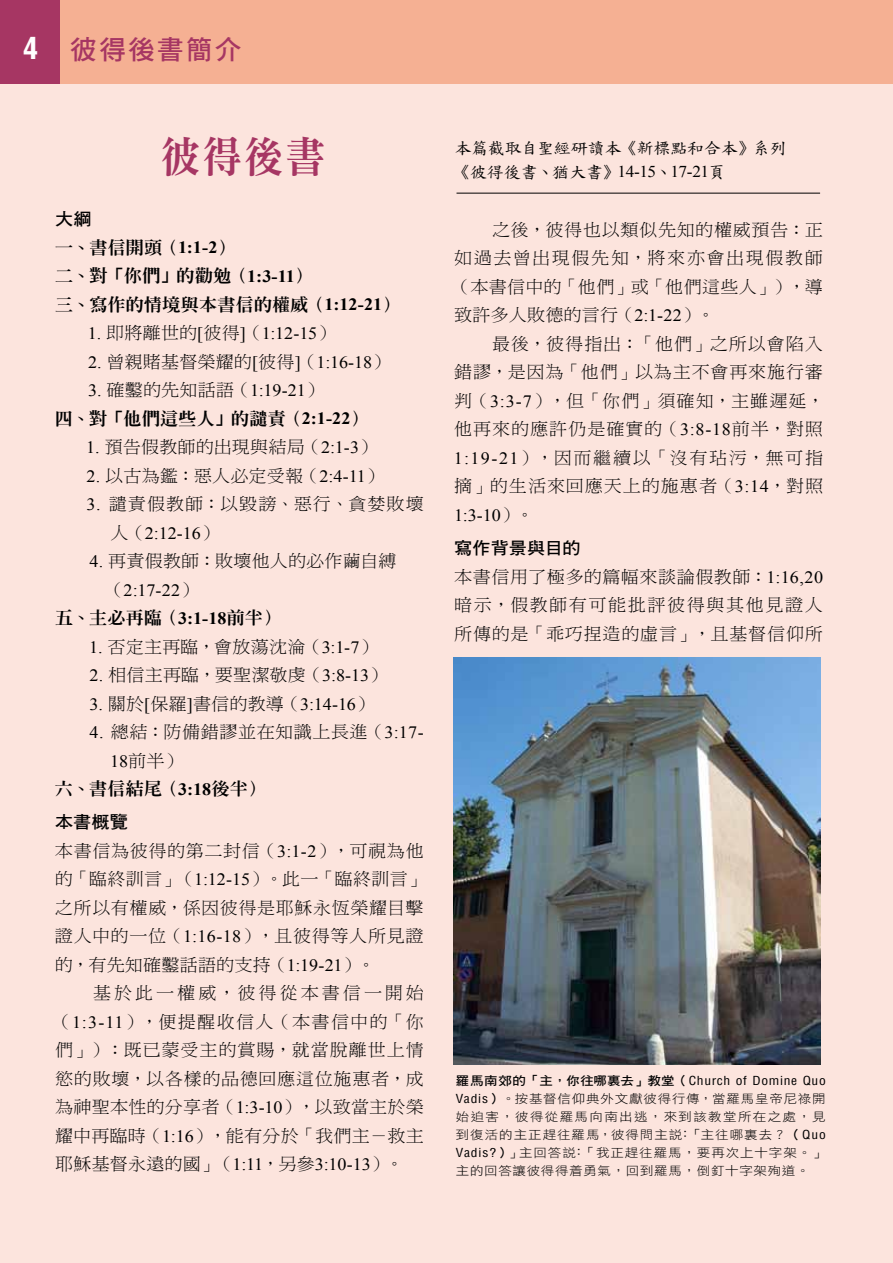
<style>
.page{position:relative;width:893px;height:1263px;background:#fce4dd}
.page>*{position:absolute;margin:0;border:0;box-sizing:border-box;transform-origin:0 0}
.t1{font:43.2px "DF Ming Std W9";color:#a63663;scale:.92 1}
.t2{font:27px "DF Hei Std W7";letter-spacing:.075em;color:#a63663}
.t3{font:17.25px/28.5px "DF Ming Std W3";letter-spacing:.03em;color:#000;text-align:justify;scale:1.05 1}
.t4{font:800 17.25px/28.5px "AR Ming B5";letter-spacing:.01em;color:#000;scale:1.05 1}
.t5{font:17.25px "DF Ming Std W3";letter-spacing:.01em;color:#000;scale:1.05 1}
.t6{font:17.25px "Times New Roman";letter-spacing:-.005em;color:#000;scale:1.05 1}
.t7{font:17.25px "DF Ming Std W3";letter-spacing:.005em;color:#000;scale:1.05 1}
.t8{font:17.25px "DF Ming Std W3";letter-spacing:.05em;color:#000;scale:1.05 1}
.t9{font:17.25px "DF Hei Std W7";letter-spacing:.005em;color:#000;scale:1.05 1}
.t10{font:16.5px/24px "DF Biao Kai Shu Std W5";letter-spacing:-.035em;color:#000;scale:1.05 1}
.t11{font:12.15px/18px "DF Hei Std W3";letter-spacing:.065em;color:#000;text-align:justify;scale:1.11 1}
.t12{font:12.15px "DF Hei Std W7";color:#000;scale:1.11 1}
.s1{font-family:"Helvetica";font-weight:700;font-stretch:condensed;font-size:30px;color:#fff}
.s2{font-family:"Times New Roman";font-weight:700}
.s3{font-family:"DF Ming Std W3"}
.s4{font-family:"Times New Roman"}
.s5{font-family:"Helvetica";font-stretch:condensed}
.s6{font-family:"DF Hei Std W7"}
</style>
<div class="page">
<div style="left:0;top:0;width:893px;height:84px;background:#f5b093"></div>
<div style="left:0;top:0;width:60px;height:84px;background:#a63663"></div>
<img style="left:454px;top:657px;width:366px;height:407px">
<hr style="left:456px;top:193px;width:364px;height:1px;background:#000">
<h2 class="t2" style="left:23px;top:34px;width:220px"><span class="s1">4</span> 彼得後書簡介</h2>
<h1 class="t1" style="left:161px;top:133px;width:180px">彼得後書</h1>
<p class="t9" style="left:55px;top:209px;width:36px">大綱</p>
<p class="t4" style="left:55px;top:233px;width:330px">一、書信開頭（<span class="s2">1:1-2</span>）<br>二、對「你們」的勸勉（<span class="s2">1:3-11</span>）<br>三、寫作的情境與本書信的權威（<span class="s2">1:12-21</span>）</p>
<p class="t6" style="left:88px;top:322px;width:237px">1. <span class="s3">即將離世的</span>[<span class="s3">彼得</span>]<span class="s3">（</span>1:12-15<span class="s3">）</span></p>
<p class="t5" style="left:88px;top:352px;width:289px"><span class="s4">2.</span> 曾親賭基督榮耀的<span class="s4">[</span>彼得<span class="s4">]</span>（<span class="s4">1:16-18</span>）</p>
<p class="t6" style="left:88px;top:379px;width:226px">3. <span class="s3">確鑿的先知話語（</span>1:19-21<span class="s3">）</span></p>
<p class="t4" style="left:55px;top:404px;width:300px">四、對「他們這些人」的譴責（<span class="s2">2:1-22</span>）</p>
<p class="t7" style="left:86px;top:437px;width:278px"><span class="s4">1.</span> 預告假教師的出現與結局（<span class="s4">2:1-3</span>）</p>
<p class="t5" style="left:87px;top:466px;width:284px"><span class="s4">2.</span> 以古為鑑：惡人必定受報（<span class="s4">2:4-11</span>）</p>
<p class="t8" style="left:87px;top:494px;width:323px"><span class="s4">3.</span> 譴責假教師：以毀謗、惡行、貪婪敗壞</p>
<p class="t6" style="left:111px;top:521px;width:104px"><span class="s3">人（</span>2:12-16<span class="s3">）</span></p>
<p class="t5" style="left:90px;top:551px;width:294px"><span class="s4">4.</span> 再責假教師：敗壞他人的必作繭自縛</p>
<p class="t6" style="left:106px;top:578px;width:89px"><span class="s3">（</span>2:17-22<span class="s3">）</span></p>
<p class="t4" style="left:55px;top:604px;width:217px">五、主必再臨（<span class="s2">3:1-18</span>前半）</p>
<p class="t5" style="left:89px;top:637px;width:276px"><span class="s4">1.</span> 否定主再臨，會放蕩沈淪（<span class="s4">3:1-7</span>）</p>
<p class="t5" style="left:90px;top:665px;width:284px"><span class="s4">2.</span> 相信主再臨，要聖潔敬虔（<span class="s4">3:8-13</span>）</p>
<p class="t6" style="left:89px;top:692px;width:272px">3. <span class="s3">關於</span>[<span class="s3">保羅</span>]<span class="s3">書信的教導（</span>3:14-16<span class="s3">）</span></p>
<p class="t3" style="left:110px;top:717px;width:300px;text-indent:-21px"><span class="s4">4.</span> 總結：防備錯謬並在知識上長進（<span class="s4">3:17-<br>18</span>前半）</p>
<p class="t4" style="left:55px;top:775px;width:202px">六、書信結尾（<span class="s2">3:18</span>後半）</p>
<p class="t9" style="left:55px;top:812px;width:71px">本書概覽</p>
<p class="t3" style="left:55px;top:836px;width:355px">本書信為彼得的第二封信（<span class="s4">3:1-2</span>），可視為他的「臨終訓言」（<span class="s4">1:12-15</span>）。此一「臨終訓言」之所以有權威，係因彼得是耶穌永恆榮耀目擊證人中的一位（<span class="s4">1:16-18</span>），且彼得等人所見證的，有先知確鑿話語的支持（<span class="s4">1:19-21</span>）。</p>
<p class="t3" style="left:53px;top:978px;width:354px;text-indent:40px">基於此一權威，彼得從本書信一開始（<span class="s4">1:3-11</span>），便提醒收信人（本書信中的「你們」）：既已蒙受主的賞賜，就當脫離世上情慾的敗壞，以各樣的品德回應這位施惠者，成為神聖本性的分享者（<span class="s4">1:3-10</span>），以致當主於榮耀中再臨時（<span class="s4">1:16</span>），能有分於「我們主－救主耶穌基督永遠的國」（<span class="s4">1:11</span>，另參<span class="s4">3:10-13</span>）。</p>
<p class="t10" style="left:453px;top:135px;width:319px">本篇截取自聖經研讀本《新標點和合本》系列《彼得後書、猶大書》<span class="s4">14-15</span>、<span class="s4">17-21</span>頁</p>
<p class="t3" style="left:452px;top:215px;width:354px;text-indent:40px">之後，彼得也以類似先知的權威預告：正如過去曾出現假先知，將來亦會出現假教師（本書信中的「他們」或「他們這些人」），導致許多人敗德的言行（<span class="s4">2:1-22</span>）。</p>
<p class="t3" style="left:454px;top:329px;width:354px;text-indent:38px">最後，彼得指出：「他們」之所以會陷入錯謬，是因為「他們」以為主不會再來施行審判（<span class="s4">3:3-7</span>），但「你們」須確知，主雖遲延，他再來的應許仍是確實的（<span class="s4">3:8-18</span>前半，對照<span class="s4">1:19-21</span>），因而繼續以「沒有玷污，無可指摘」的生活來回應天上的施惠者（<span class="s4">3:14</span>，對照</p>
<p class="t6" style="left:454px;top:504px;width:77px">1:3-10<span class="s3">）。</span></p>
<p class="t9" style="left:454px;top:538px;width:122px">寫作背景與目的</p>
<p class="t3" style="left:454px;top:562px;width:353px">本書信用了極多的篇幅來談論假教師：<span class="s4">1:16,20</span>暗示，假教師有可能批評彼得與其他見證人所傳的是「乖巧捏造的虛言」，且基督信仰所</p>
<p class="t12" style="left:456px;top:1074px;width:335px">羅馬南郊的「主，你往哪裏去」教堂（<span class="s5">Church of Domine Quo</span></p>
<p class="t11" style="left:456px;top:1089px;width:335px"><span class="s5">Vadis</span><span class="s6">）</span>。按基督信仰典外文獻彼得行傳，當羅馬皇帝尼祿開始迫害，彼得從羅馬向南出逃，來到該教堂所在之處，見到復活的主正趕往羅馬，彼得問主說：「主往哪裏去？<span class="s6">（</span><span class="s5">Quo Vadis?</span><span class="s6">）</span>」主回答說：「我正趕往羅馬，要再次上十字架。」主的回答讓彼得得着勇氣，回到羅馬，倒釘十字架殉道。</p>
</div>
